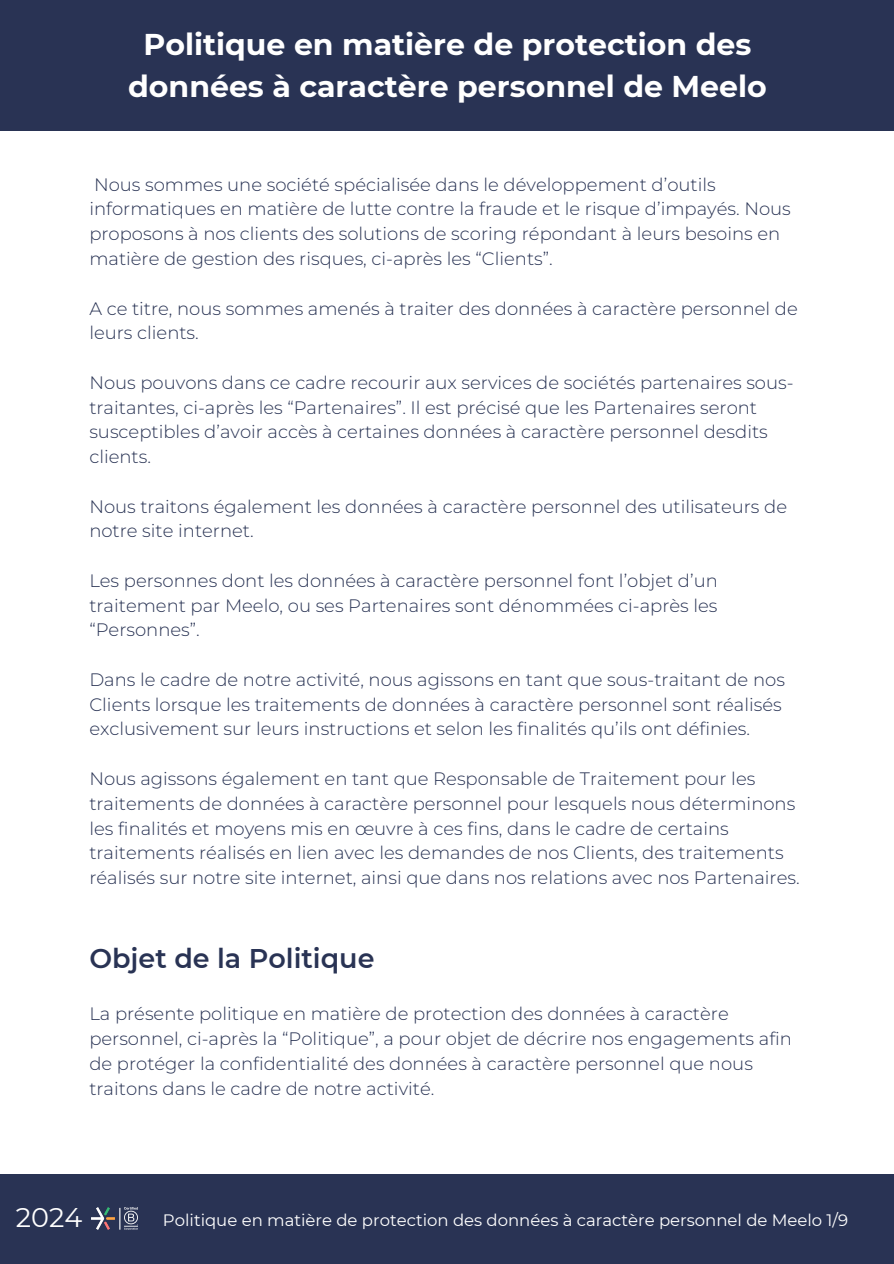
<style>
.page{position:relative;width:894px;height:1264px;background:#fff}
.page>*{position:absolute;margin:0;border:0;box-sizing:border-box;transform-origin:0 0}
.t1{font:700 30px/41.7px "Montserrat";color:#fff;text-align:center}
.t2{font:600 27px "Montserrat";color:#293354}
.t3{font:27px "Montserrat";color:#fff}
.t4{font:300 18px/24.8px "Montserrat";color:#293354}
.t5{font:16.5px "Montserrat";color:#fff}
</style>
<div class="page">
<div style="left:0;top:1174px;width:893px;height:89px;background:#293354"></div>
<img style="left:91px;top:1207px;width:24px;height:22px">
<svg style="left:119px;top:1207px;width:1px;height:22px"></svg>
<img style="left:125px;top:1207px;width:12px;height:22px">
<div style="left:0;top:0;width:893px;height:130px;background:#293354"></div>
<h2 class="t1" style="left:128px;top:23px;width:640px">Politique en matière de protection des données à caractère personnel de Meelo</h2>
<h1 class="t4" style="left:89px;top:172px;width:702px">Nous sommes une société spécialisée dans le développement d’outils informatiques en matière de lutte contre la fraude et le risque d’impayés. Nous proposons à nos clients des solutions de scoring répondant à leurs besoins en matière de gestion des risques, ci-après les “Clients”.</h1>
<p class="t4" style="left:89px;top:296px;width:709px">A ce titre, nous sommes amenés à traiter des données à caractère personnel de leurs clients.</p>
<p class="t4" style="left:89px;top:370px;width:705px">Nous pouvons dans ce cadre recourir aux services de sociétés partenaires sous&shy;traitantes, ci-après les “Partenaires”. Il est précisé que les Partenaires seront susceptibles d’avoir accès à certaines données à caractère personnel desdits clients.</p>
<p class="t4" style="left:89px;top:494px;width:699px">Nous traitons également les données à caractère personnel des utilisateurs de notre site internet.</p>
<p class="t4" style="left:89px;top:568px;width:630px;text-align:justify">Les personnes dont les données à caractère personnel font l’objet d’un traitement par Meelo, ou ses Partenaires sont dénommées ci-après les “Personnes”.</p>
<p class="t4" style="left:89px;top:667px;width:696px">Dans le cadre de notre activité, nous agissons en tant que sous-traitant de nos<br>Clients lorsque les traitements de données à caractère personnel sont réalisés exclusivement sur leurs instructions et selon les finalités qu’ils ont définies.</p>
<p class="t4" style="left:89px;top:766px;width:711px">Nous agissons également en tant que Responsable de Traitement pour les traitements de données à caractère personnel pour lesquels nous déterminons les finalités et moyens mis en œuvre à ces fins, dans le cadre de certains traitements réalisés en lien avec les demandes de nos Clients, des traitements réalisés sur notre site internet, ainsi que dans nos relations avec nos Partenaires.</p>
<p class="t2" style="left:89px;top:942px;width:286px">Objet de la Politique</p>
<h1 class="t4" style="left:89px;top:1001px;width:704px">La présente politique en matière de protection des données à caractère personnel, ci-après la “Politique”, a pour objet de décrire nos engagements afin de protéger la confidentialité des données à caractère personnel que nous traitons dans le cadre de notre activité.</h1>
<p class="t3" style="left:16px;top:1200px;width:68px">2024</p>
<p class="t5" style="left:163px;top:1209px;width:686px">Politique en matière de protection des données à caractère personnel de Meelo 1/9</p>
</div>
